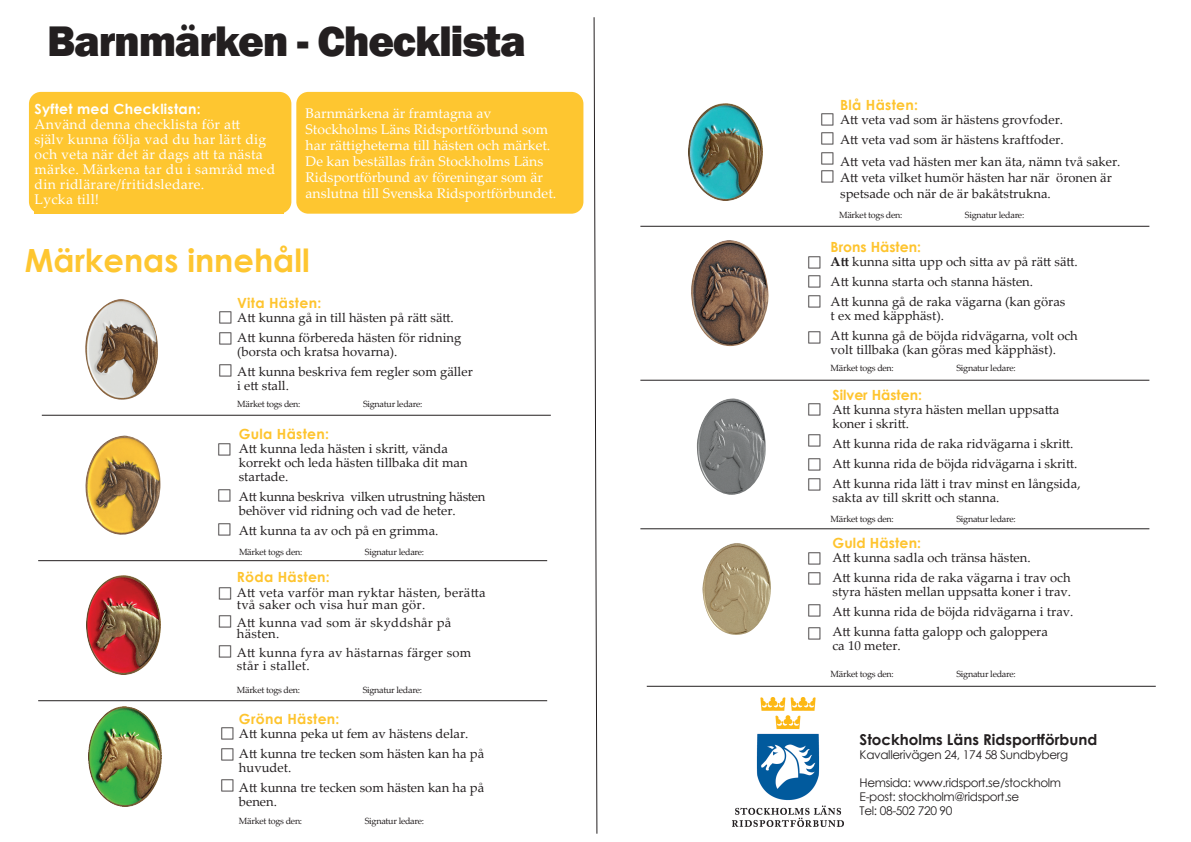
<style>
.page{position:relative;width:1191px;height:842px;background:#fff}
.page>*{position:absolute;margin:0;border:0;box-sizing:border-box;transform-origin:0 0}
.t1{font:800 44px "Franklin Gothic";letter-spacing:-.03em;color:#231f20}
.t2{font:700 32px "Century Gothic";color:#fec630}
.t3{font:700 15px "Century Gothic";color:#231f20}
.t4{font:14px/16px "Palatino Linotype";color:#fff}
.t5{font:14px/15px "Palatino Linotype";letter-spacing:.02em;color:#fff}
.t6{font:700 14px "Century Gothic";letter-spacing:.02em;color:#fec42e}
.t7{font:700 14px "Century Gothic";color:#fec42e}
.t8{font:700 14px "Century Gothic";letter-spacing:.02em;color:#fff}
.t9{font:13px/20px "Palatino Linotype";color:#231f20}
.t10{font:13px/12px "Palatino Linotype";letter-spacing:.02em;color:#231f20}
.t11{font:13px/14px "Palatino Linotype";letter-spacing:-.02em;color:#231f20}
.t12{font:12px/14px "Century Gothic";letter-spacing:-.03em;color:#231f20}
.t13{font:9px "Palatino Linotype";letter-spacing:-.03em;color:#231f20}
.s1{font-weight:700}
</style>
<div class="page">
<svg style="left:593px;top:17px;width:5px;height:817px"></svg>
<div style="left:29px;top:92px;width:262px;height:122px;background:#fec630;border-radius:12px"></div>
<div style="left:35px;top:103px;width:249px;height:111px;background:#fec630"></div>
<div style="left:296px;top:92px;width:287px;height:122px;background:#fec630;border-radius:12px"></div>
<hr style="left:42px;top:415px;width:509px;height:1px;background:#231f20">
<hr style="left:38px;top:560px;width:509px;height:1px;background:#231f20">
<hr style="left:38px;top:700px;width:509px;height:1px;background:#231f20">
<img style="left:87px;top:575px;width:74px;height:100px">
<img style="left:88px;top:707px;width:74px;height:99px">
<img style="left:85px;top:299px;width:73px;height:101px">
<img style="left:85px;top:435px;width:76px;height:100px">
<img style="left:732px;top:697px;width:112px;height:129px">
<hr style="left:640px;top:226px;width:509px;height:1px;background:#231f20">
<img style="left:688px;top:103px;width:74px;height:97px">
<img style="left:691px;top:240px;width:78px;height:106px">
<img style="left:702px;top:543px;width:69px;height:92px">
<img style="left:696px;top:398px;width:70px;height:97px">
<hr style="left:640px;top:380px;width:509px;height:1px;background:#231f20">
<hr style="left:640px;top:528px;width:509px;height:1px;background:#231f20">
<hr style="left:647px;top:686px;width:508px;height:1px;background:#231f20">
<h1 class="t1" style="left:47px;top:13px;width:480px">Barnmärken - Checklista</h1>
<p class="t8" style="left:35px;top:98px;width:168px">Syftet med Checklistan:</p>
<p class="t5" style="left:35px;top:116px;width:242px">Använd denna checklista för att<br>själv kunna följa vad du har lärt dig och veta när det är dags att ta nästa märke. Märkena tar du i samråd med din ridlärare/fritidsledare.<br>Lycka till!</p>
<h2 class="t2" style="left:25px;top:236px;width:286px">Märkenas innehåll</h2>
<p class="t4" style="left:305px;top:104px;width:252px">Barnmärkena är framtagna av Stockholms Läns Ridsportförbund som har rättigheterna till hästen och märket.<br>De kan beställas från Stockholms Läns Ridsportförbund av föreningar som är anslutna till Svenska Ridsportförbundet.</p>
<p class="t6" style="left:237px;top:292px;width:85px">Vita Hästen:</p>
<p class="t9" style="left:237px;top:307px;width:226px">Att kunna gå in till hästen på rätt sätt.<br>Att kunna förbereda hästen för ridning</p>
<p class="t9" style="left:237px;top:341px;width:237px">(borsta och kratsa hovarna).<br>Att kunna beskriva fem regler som gäller</p>
<p class="t9" style="left:237px;top:375px;width:53px">i ett stall.</p>
<p class="t13" style="left:237px;top:397px;width:65px">Märket togs den:</p>
<p class="t13" style="left:363px;top:397px;width:61px">Signatur ledare:</p>
<p class="t6" style="left:239px;top:423px;width:92px">Gula Hästen:</p>
<p class="t9" style="left:239px;top:441px;width:230px;line-height:14px">Att kunna leda hästen i skritt, vända korrekt och leda hästen tillbaka dit man startade.</p>
<p class="t11" style="left:239px;top:489px;width:248px">Att kunna beskriva vilken utrustning hästen behöver vid ridning och vad de heter.</p>
<p class="t9" style="left:239px;top:520px;width:201px">Att kunna ta av och på en grimma.</p>
<p class="t13" style="left:239px;top:545px;width:65px">Märket togs den:</p>
<p class="t13" style="left:365px;top:545px;width:61px">Signatur ledare:</p>
<p class="t6" style="left:237px;top:566px;width:94px">Röda Hästen:</p>
<p class="t10" style="left:237px;top:586px;width:250px">Att veta varför man ryktar hästen, berätta två saker och visa hur man gör.</p>
<p class="t10" style="left:237px;top:616px;width:216px;line-height:11px">Att kunna vad som är skyddshår på hästen.</p>
<p class="t10" style="left:237px;top:645px;width:236px;line-height:13px">Att kunna fyra av hästarnas färger som står i stallet.</p>
<p class="t13" style="left:237px;top:683px;width:65px">Märket togs den:</p>
<p class="t13" style="left:363px;top:683px;width:61px">Signatur ledare:</p>
<p class="t6" style="left:239px;top:708px;width:102px">Gröna Hästen:</p>
<p class="t9" style="left:239px;top:723px;width:247px">Att kunna peka ut fem av hästens delar.<br>Att kunna tre tecken som hästen kan ha på</p>
<p class="t9" style="left:239px;top:757px;width:247px">huvudet.<br>Att kunna tre tecken som hästen kan ha på</p>
<p class="t9" style="left:239px;top:791px;width:40px">benen.</p>
<p class="t13" style="left:239px;top:815px;width:65px">Märket togs den:</p>
<p class="t13" style="left:365px;top:815px;width:61px">Signatur ledare:</p>
<p class="t6" style="left:840px;top:94px;width:79px">Blå Hästen:</p>
<p class="t9" style="left:840px;top:109px;width:225px">Att veta vad som är hästens grovfoder.<br>Att veta vad som är hästens kraftfoder.</p>
<p class="t9" style="left:840px;top:153px;width:282px;line-height:16px">Att veta vad hästen mer kan äta, nämn två saker.<br>Att veta vilket humör hästen har när öronen är spetsade och när de är bakåtstrukna.</p>
<p class="t13" style="left:839px;top:208px;width:65px">Märket togs den:</p>
<p class="t13" style="left:965px;top:208px;width:61px">Signatur ledare:</p>
<p class="t7" style="left:830px;top:236px;width:92px">Brons Hästen:</p>
<p class="t9" style="left:830px;top:251px;width:249px"><span class="s1">Att</span> kunna sitta upp och sitta av på rätt sätt.<br>Att kunna starta och stanna hästen.<br>Att kunna gå de raka vägarna (kan göras</p>
<p class="t9" style="left:830px;top:305px;width:249px">t ex med käpphäst).<br>Att kunna gå de böjda ridvägarna, volt och</p>
<p class="t9" style="left:830px;top:339px;width:227px">volt tillbaka (kan göras med käpphäst).</p>
<p class="t7" style="left:832px;top:384px;width:91px">Silver Hästen:</p>
<p class="t9" style="left:832px;top:402px;width:228px;line-height:14px">Att kunna styra hästen mellan uppsatta koner i skritt.</p>
<p class="t9" style="left:832px;top:433px;width:250px">Att kunna rida de raka ridvägarna i skritt.<br>Att kunna rida de böjda ridvägarna i skritt.<br>Att kunna rida lätt i trav minst en långsida,</p>
<p class="t9" style="left:832px;top:487px;width:168px">sakta av till skritt och stanna.</p>
<p class="t6" style="left:832px;top:532px;width:90px">Guld Hästen:</p>
<p class="t9" style="left:832px;top:547px;width:239px">Att kunna sadla och tränsa hästen.<br>Att kunna rida de raka vägarna i trav och</p>
<p class="t9" style="left:832px;top:581px;width:242px">styra hästen mellan uppsatta koner i trav.<br>Att kunna rida de böjda ridvägarna i trav.<br>Att kunna fatta galopp och galoppera</p>
<p class="t9" style="left:832px;top:635px;width:70px">ca 10 meter.</p>
<p class="t13" style="left:830px;top:361px;width:65px">Märket togs den:</p>
<p class="t13" style="left:956px;top:361px;width:61px">Signatur ledare:</p>
<p class="t13" style="left:830px;top:513px;width:65px">Märket togs den:</p>
<p class="t13" style="left:956px;top:513px;width:61px">Signatur ledare:</p>
<p class="t13" style="left:830px;top:667px;width:65px">Märket togs den:</p>
<p class="t13" style="left:956px;top:667px;width:61px">Signatur ledare:</p>
<p class="t3" style="left:859px;top:728px;width:239px">Stockholms Läns Ridsportförbund</p>
<p class="t12" style="left:859px;top:747px;width:210px">Kavallerivägen 24, 174 58 Sundbyberg</p>
<p class="t12" style="left:859px;top:775px;width:203px">Hemsida: www.ridsport.se/stockholm<br>E-post: stockholm@ridsport.se<br>Tel: 08-502 720 90</p>
</div>
